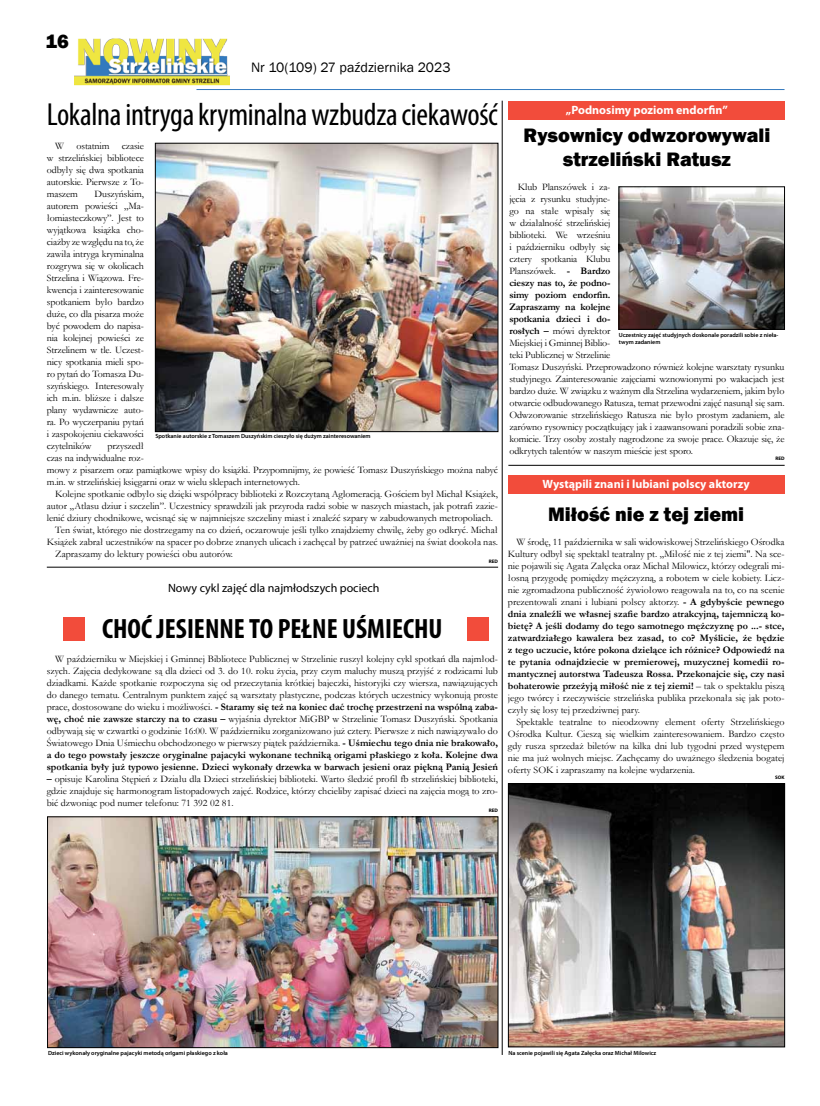
<style>
.page{position:relative;width:820px;height:1106px;background:#fff}
.page>*{position:absolute;margin:0;border:0;box-sizing:border-box;transform-origin:0 0}
.t1{font:condensed 32px "Myriad Pro";letter-spacing:-.01em;color:#000}
.t2{font:700 condensed 28px "Myriad Pro";color:#000}
.t3{font:800 20px/24px "Franklin Gothic";color:#000;text-align:center}
.t4{font:14px "Franklin Gothic";color:#000}
.t5{font:700 12px "Myriad Pro";color:#fff}
.t6{font:12px "Myriad Pro";color:#000}
.t7{font:10px/12px "Garamond";letter-spacing:-.01em;color:#000;text-align:justify}
.t8{font:600 6px/7.2px "Myriad Pro";color:#000}
.t9{font:700 5px "Myriad Pro";color:#000}
.s1{font-weight:700}
</style>
<div class="page">
<div style="left:508px;top:475px;width:276px;height:19px;background:#f24c3b"></div>
<div style="left:508px;top:101px;width:276px;height:18px;background:#f24c3b"></div>
<hr style="left:196px;top:89px;width:588px;height:1px;background:#3379be">
<img style="left:74px;top:38px;width:155px;height:47px">
<img style="left:157px;top:145px;width:339px;height:285px">
<div style="left:155px;top:143px;width:343px;height:289px;border:1px solid #000"></div>
<img style="left:620px;top:189px;width:162px;height:138px">
<div style="left:618px;top:187px;width:166px;height:142px;border:1px solid #000"></div>
<img style="left:49px;top:818px;width:447px;height:227px">
<div style="left:47px;top:816px;width:451px;height:231px;border:1px solid #000"></div>
<img style="left:510px;top:785px;width:272px;height:260px">
<div style="left:508px;top:783px;width:276px;height:264px;border:1px solid #000"></div>
<hr style="left:508px;top:465px;width:276px;height:1px;background:#000">
<hr style="left:501px;top:101px;width:1px;height:953px;background:#000">
<hr style="left:47px;top:567px;width:451px;height:1px;background:#000">
<div style="left:64px;top:618px;width:21px;height:23px;background:#f24c3b"></div>
<div style="left:467px;top:618px;width:21px;height:23px;background:#f24c3b"></div>
<h3 class="t3" style="left:45px;top:29px;width:25px">16</h3>
<h3 class="t4" style="left:251px;top:59px;width:201px">Nr 10(109) 27 października 2023</h3>
<h1 class="t1" style="left:47px;top:95px;width:452px">Lokalna intryga kryminalna wzbudza ciekawość</h1>
<p class="t7" style="left:47px;top:139px;width:99px;text-indent:9px">W ostatnim czasie w strzelińskiej bibliotece odbyły się dwa spotkania autorskie. Pierwsze z To&shy;maszem</p>
<p class="t7" style="left:47px;top:187px;width:99px;text-indent:48px">Duszyńskim, autorem powieści „Ma&shy;łomiasteczkowy”. Jest to wyjątkowa książka cho&shy;ciażby zewzględu na to, że zawiła intryga kryminalna rozgrywa się w okolicach Strzelina i Wiązowa. Fre&shy;kwencja i zainteresowanie spotkaniem było bardzo duże, co dla pisarza może być powodem do napisa&shy;nia kolejnej powieści ze Strzelinem w tle. Uczest&shy;nicy spotkania mieli spo&shy;ro pytań do Tomasza Du&shy;szyńskiego. Interesowały ich m.in. bliższe i dalsze plany wydawnicze auto&shy;ra. Po wyczerpaniu pytań i zaspokojeniu ciekawości czytelników</p>
<p class="t8" style="left:155px;top:432px;width:217px">Spotkanie autorskie z Tomaszem Duszyńskim cieszyło się dużym zainteresowaniem</p>
<p class="t7" style="left:47px;top:439px;width:452px;text-align:left;text-indent:61px">przyszedł<br>czas na indywidualne roz-<br>mowy z pisarzem oraz pamiątkowe wpisy do książki. Przypomnijmy, że powieść Tomasz Duszyńskiego można nabyć m.in. w strzelińskiej księgarni oraz w wielu sklepach internetowych.</p>
<p class="t7" style="left:55px;top:487px;width:444px">Kolejne spotkanie odbyło się dzięki współpracy biblioteki z Rozczytaną Aglomeracją. Gościem był Michał Książek,</p>
<p class="t7" style="left:47px;top:499px;width:452px">autor „Atlasu dziur i szczelin”. Uczestnicy sprawdzili jak przyroda radzi sobie w naszych miastach, jak potrafi zazie-</p>
<p class="t7" style="left:47px;top:511px;width:447px">lenić dziury chodnikowe, wcisnąć się w najmniejsze szczeliny miast i znaleźć szpary w zabudowanych metropoliach.</p>
<p class="t7" style="left:55px;top:523px;width:444px">Ten świat, którego nie dostrzegamy na co dzień, oczarowuje jeśli tylko znajdziemy chwilę, żeby go odkryć. Michał</p>
<p class="t7" style="left:47px;top:535px;width:452px">Książek zabrał uczestników na spacer po dobrze znanych ulicach i zachęcał by patrzeć uważniej na świat dookoła nas.</p>
<p class="t7" style="left:55px;top:547px;width:179px">Zapraszamy do lektury powieści obu autorów.</p>
<p class="t9" style="left:488px;top:558px;width:11px">RED</p>
<p class="t6" style="left:168px;top:581px;width:213px">Nowy cykl zajęć dla najmłodszych pociech</p>
<h2 class="t2" style="left:102px;top:611px;width:342px">CHOĆ JESIENNE TO PEŁNE UŚMIECHU</h2>
<p class="t7" style="left:47px;top:652px;width:452px;text-indent:9px">W październiku w Miejskiej i Gminnej Bibliotece Publicznej w Strzelinie ruszył kolejny cykl spotkań dla najmłod&shy;szych. Zajęcia dedykowane są dla dzieci od 3. do 10. roku życia, przy czym maluchy muszą przyjść z rodzicami lub dziadkami. Każde spotkanie rozpoczyna się od przeczytania krótkiej bajeczki, historyjki czy wiersza, nawiązujących do danego tematu. Centralnym punktem zajęć są warsztaty plastyczne, podczas których uczestnicy wykonują proste prace, dostosowane do wieku i możliwości. <span class="s1">- Staramy się też na koniec dać trochę przestrzeni na wspólną zaba&shy;wę, choć nie zawsze starczy na to czasu –</span> wyjaśnia dyrektor MiGBP w Strzelinie Tomasz Duszyński. Spotkania odbywają się w czwartki o godzinie 16:00. W październiku zorganizowano już cztery. Pierwsze z nich nawiązywało do Światowego Dnia Uśmiechu obchodzonego w pierwszy piątek października. <span class="s1">- Uśmiechu tego dnia nie brakowało, a do tego powstały jeszcze oryginalne pajacyki wykonane techniką origami płaskiego z koła. Kolejne dwa spotkania były już typowo jesienne. Dzieci wykonały drzewka w barwach jesieni oraz piękną Panią Jesień</span></p>
<p class="t7" style="left:47px;top:772px;width:452px"><span class="s1">–</span> opisuje Karolina Stępień z Działu dla Dzieci strzelińskiej biblioteki. Warto śledzić profil fb strzelińskiej biblioteki, gdzie znajduje się harmonogram listopadowych zajęć. Rodzice, którzy chcieliby zapisać dzieci na zajęcia mogą to zro&shy;bić dzwoniąc pod numer telefonu: 71 392 02 81.</p>
<p class="t9" style="left:488px;top:807px;width:11px">RED</p>
<p class="t5" style="left:565px;top:102px;width:163px">„Podnosimy poziom endorfin”</p>
<h3 class="t3" style="left:523px;top:123px;width:248px">Rysownicy odwzorowywali strzeliński Ratusz</h3>
<p class="t7" style="left:509px;top:180px;width:276px;text-align:left;text-indent:9px">Klub Planszówek i za-<br>jęcia z rysunku studyjne-<br>go na stałe wpisały się<br>w działalność strzelińskiej<br>biblioteki. We wrześniu<br>i październiku odbyły się<br>cztery spotkania Klubu<br>Planszówek. <span class="s1">- Bardzo<br>cieszy nas to, że podno-<br>simy poziom endorfin.<br>Zapraszamy na kolejne<br>spotkania dzieci i do-<br>rosłych –</span> mówi dyrektor<br>Miejskiej i Gminnej Biblio-<br>teki Publicznej w Strzelinie<br>Tomasz Duszyński. Przeprowadzono również kolejne warsztaty rysunku studyjnego. Zainteresowanie zajęciami wznowionymi po wakacjach jest bardzo duże. W związku z ważnym dla Strzelina wydarzeniem, jakim było otwarcie odbudowanego Ratusza, temat przewodni zajęć nasunął się sam.<br>Odwzorowanie strzelińskiego Ratusza nie było prostym zadaniem, ale zarówno rysownicy początkujący jak i zaawansowani poradzili sobie zna&shy;komicie. Trzy osoby zostały nagrodzone za swoje prace. Okazuje się, że odkrytych talentów w naszym mieście jest sporo.</p>
<p class="t9" style="left:775px;top:455px;width:11px">RED</p>
<p class="t8" style="left:618px;top:331px;width:161px">Uczestnicy zajęć studyjnych doskonale poradzili sobie z nieła&shy;twym zadaniem</p>
<p class="t5" style="left:542px;top:476px;width:208px">Wystąpili znani i lubiani polscy aktorzy</p>
<h3 class="t3" style="left:548px;top:502px;width:197px">Miłość nie z tej ziemi</h3>
<p class="t7" style="left:507px;top:535px;width:278px;text-indent:9px">W środę, 11 października w sali widowiskowej Strzelińskiego Ośrodka Kultury odbył się spektakl teatralny pt. „Miłość nie z tej ziemi". Na sce&shy;nie pojawili się Agata Załęcka oraz Michał Milowicz, którzy odegrali mi&shy;łosną przygodę pomiędzy mężczyzną, a robotem w ciele kobiety. Licz&shy;nie zgromadzona publiczność żywiołowo reagowała na to, co na scenie prezentowali znani i lubiani polscy aktorzy. <span class="s1">- A gdybyście pewnego dnia znaleźli we własnej szafie bardzo atrakcyjną, tajemniczą ko&shy;bietę? A jeśli dodamy do tego samotnego mężczyznę po ...- stce, zatwardziałego kawalera bez zasad, to co? Myślicie, że będzie z tego uczucie, które pokona dzielące ich różnice? Odpowiedź na te pytania odnajdziecie w premierowej, muzycznej komedii ro&shy;mantycznej autorstwa Tadeusza Rossa. Przekonajcie się, czy nasi bohaterowie przeżyją miłość nie z tej ziemi!</span> – tak o spektaklu piszą jego twórcy i rzeczywiście strzelińska publika przekonała się jak poto&shy;czyły się losy tej przedziwnej pary.</p>
<p class="t7" style="left:507px;top:715px;width:278px;text-indent:9px">Spektakle teatralne to nieodzowny element oferty Strzelińskiego Ośrodka Kultur. Cieszą się wielkim zainteresowaniem. Bardzo często gdy rusza sprzedaż biletów na kilka dni lub tygodni przed występem nie ma już wolnych miejsc. Zachęcamy do uważnego śledzenia bogatej oferty SOK i zapraszamy na kolejne wydarzenia.</p>
<p class="t9" style="left:774px;top:774px;width:11px">SOK</p>
<p class="t8" style="left:48px;top:1049px;width:181px">Dzieci wykonały oryginalne pajacyki metodą orIgami płaskiego z koła</p>
<p class="t8" style="left:508px;top:1049px;width:149px">Na scenie pojawili się Agata Załęcka oraz Michał Milowicz</p>
</div>
